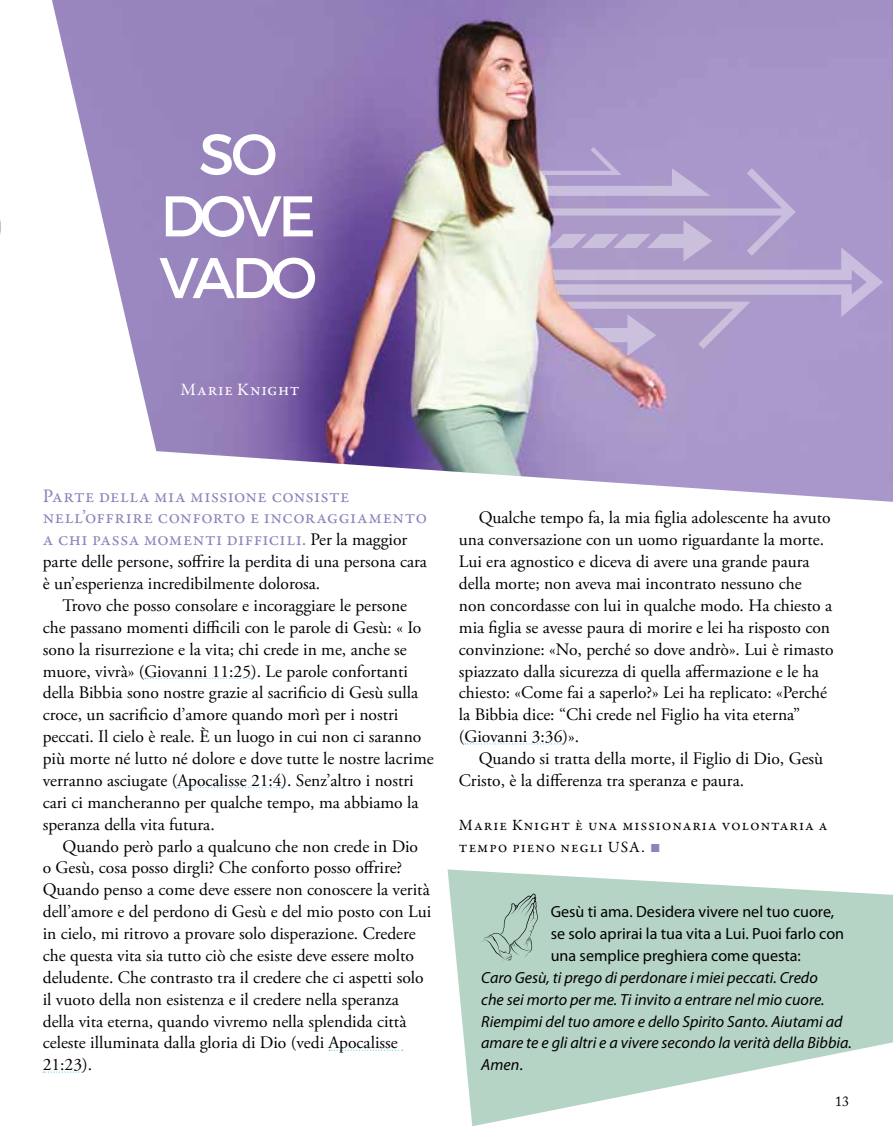
<style>
.page{position:relative;width:893px;height:1141px;background:#fff}
.page>*{position:absolute;margin:0;border:0;box-sizing:border-box;transform-origin:0 0}
.t1{font:57.23px/61.8px "Argentum Sans";letter-spacing:-.07em;color:#fff;text-align:center}
.t2{font:19.25px/21.9px "Garamond Premr Pro";letter-spacing:.015em;color:#8f82bc}
.t3{font:17.5px/21.9px "Adobe Garamond Pro";color:#000}
.t4{font:17.5px "Garamond Premr Pro";letter-spacing:.045em;color:#fff}
.t5{font:italic 16.1px/21.9px "Myriad Pro";color:#000}
.t6{font:16.1px/21.9px "Myriad Pro";color:#000}
.t7{font:15.75px/21.9px "Garamond Premr Pro";letter-spacing:.06em;color:#000}
.t8{font:14px "Adobe Caslon Pro";color:#000}
.s1{font-family:"Adobe Garamond Pro";font-size:17.5px;color:#000}
.s2{font-family:"Arial";font-size:17.32px;color:#8f82bc}
.s3{font-style:normal}
</style>
<div class="page">
<svg style="left:0;top:220px;width:1px;height:14px"></svg>
<img style="left:52px;top:0;width:841px;height:502px">
<svg style="left:448px;top:869px;width:445px;height:257px;fill:#b5d4c5"></svg>
<svg style="left:479px;top:894px;width:59px;height:69px;background:#aac7b9"></svg>
<svg style="left:541px;top:147px;width:342px;height:209px;background:#b4a3cc"></svg>
<svg style="left:145px;top:678px;width:107px;height:1px"></svg>
<svg style="left:178px;top:787px;width:104px;height:1px"></svg>
<svg style="left:329px;top:1050px;width:74px;height:1px"></svg>
<svg style="left:43px;top:1072px;width:40px;height:1px"></svg>
<svg style="left:465px;top:743px;width:98px;height:1px"></svg>
<h1 class="t1" style="left:159px;top:119px;width:159px">SO<br>DOVE<br>VADO</h1>
<p class="t4" style="left:181px;top:379px;width:120px">Marie Knight</p>
<p class="t2" style="left:43px;top:485px;width:386px">Parte della mia missione consiste nell’offrire conforto e incoraggiamento a chi passa momenti difficili. <span class="s1">Per la maggior</span></p>
<p class="t3" style="left:43px;top:551px;width:386px">parte delle persone, soffrire la perdita di una persona cara è un’esperienza incredibilmente dolorosa.</p>
<p class="t3" style="left:43px;top:595px;width:392px;text-indent:20px">Trovo che posso consolare e incoraggiare le persone che passano momenti difficili con le parole di Gesù: « Io sono la risurrezione e la vita; chi crede in me, anche se muore, vivrà» (Giovanni 11:25). Le parole confortanti della Bibbia sono nostre grazie al sacrificio di Gesù sulla croce, un sacrificio d’amore quando morì per i nostri peccati. Il cielo è reale. È un luogo in cui non ci saranno più morte né lutto né dolore e dove tutte le nostre lacrime verranno asciugate (Apocalisse 21:4). Senz’altro i nostri cari ci mancheranno per qualche tempo, ma abbiamo la speranza della vita futura.</p>
<p class="t3" style="left:43px;top:836px;width:390px;text-indent:20px">Quando però parlo a qualcuno che non crede in Dio<br>o Gesù, cosa posso dirgli? Che conforto posso offrire?<br>Quando penso a come deve essere non conoscere la verità dell’amore e del perdono di Gesù e del mio posto con Lui in cielo, mi ritrovo a provare solo disperazione. Credere che questa vita sia tutto ciò che esiste deve essere molto deludente. Che contrasto tra il credere che ci aspetti solo il vuoto della non esistenza e il credere nella speranza della vita eterna, quando vivremo nella splendida città celeste illuminata dalla gloria di Dio (vedi Apocalisse 21:23).</p>
<p class="t3" style="left:459px;top:508px;width:376px;text-indent:20px">Qualche tempo fa, la mia figlia adolescente ha avuto una conversazione con un uomo riguardante la morte.<br>Lui era agnostico e diceva di avere una grande paura della morte; non aveva mai incontrato nessuno che<br>non concordasse con lui in qualche modo. Ha chiesto a mia figlia se avesse paura di morire e lei ha risposto con convinzione: «No, perché so dove andrò». Lui è rimasto spiazzato dalla sicurezza di quella affermazione e le ha chiesto: «Come fai a saperlo?» Lei ha replicato: «Perché la Bibbia dice: “Chi crede nel Figlio ha vita eterna” (Giovanni 3:36)».</p>
<p class="t3" style="left:459px;top:748px;width:366px;text-indent:20px">Quando si tratta della morte, il Figlio di Dio, Gesù<br>Cristo, è la differenza tra speranza e paura.</p>
<p class="t7" style="left:459px;top:814px;width:370px">Marie Knight è una missionaria volontaria a tempo pieno negli USA. <span class="s2">■</span></p>
<p class="t6" style="left:551px;top:901px;width:295px">Gesù ti ama. Desidera vivere nel tuo cuore, se solo aprirai la tua vita a Lui. Puoi farlo con una semplice preghiera come questa:</p>
<p class="t5" style="left:481px;top:966px;width:372px">Caro Gesù, ti prego di perdonare i miei peccati. Credo<br>che sei morto per me. Ti invito a entrare nel mio cuore.<br>Riempimi del tuo amore e dello Spirito Santo. Aiutami ad amare te e gli altri e a vivere secondo la verità della Bibbia.<br>Amen<span class="s3">.</span></p>
<p class="t8" style="left:835px;top:1093px;width:15px">13</p>
</div>
